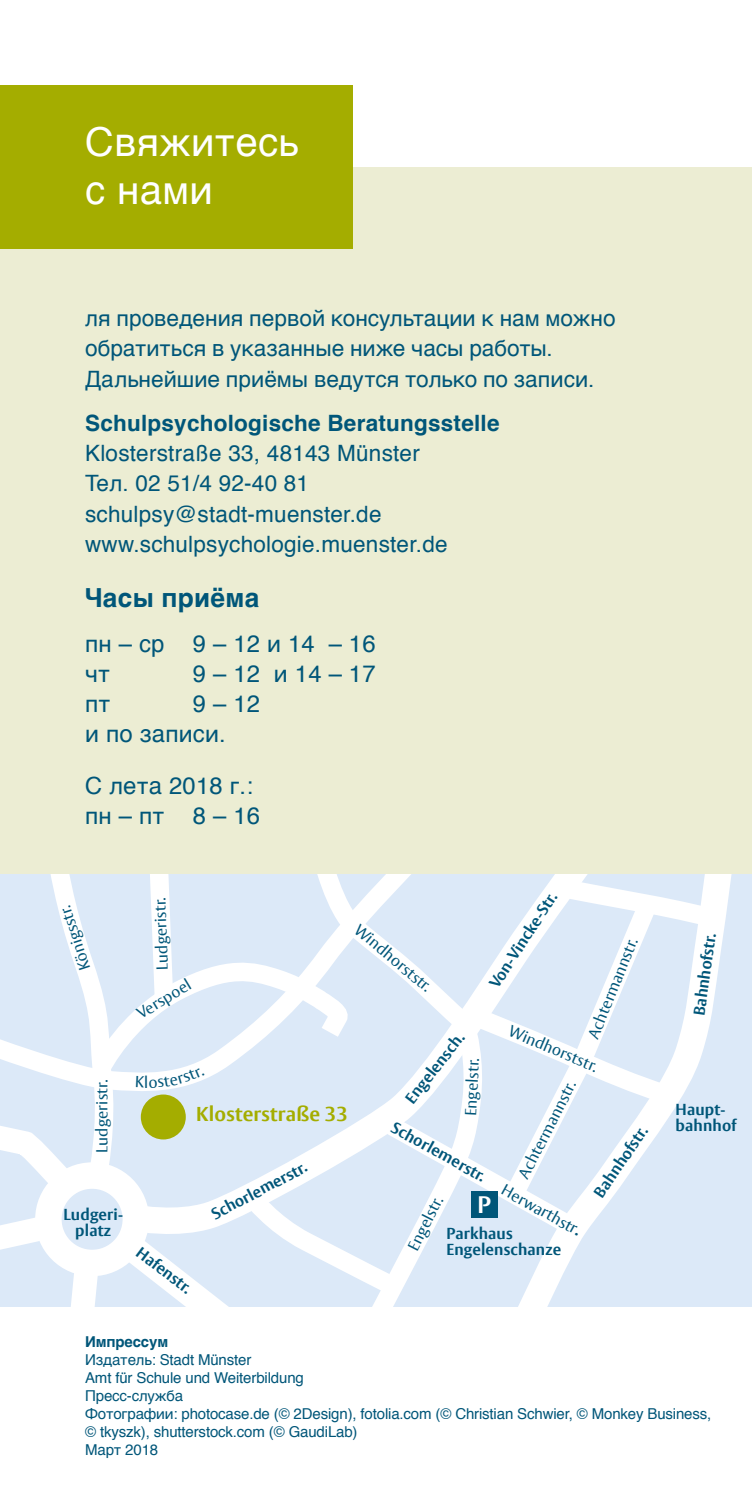
<style>
.page{position:relative;width:752px;height:1489px;background:#fff}
.page>*{position:absolute;margin:0;border:0;box-sizing:border-box;transform-origin:0 0}
.t1{font:40px/48px "Helvetica";letter-spacing:.01em;color:#fff}
.t2{font:700 26.25px "Helvetica";letter-spacing:.01em;color:#005679}
.t3{font:23.75px/30.2px "Helvetica";letter-spacing:.01em;color:#005679}
.t4{font:700 23.75px "Vesta Pro";color:#fff}
.t5{font:22.5px/30.2px "Helvetica";letter-spacing:.005em;color:#005679}
.t6{font:700 22.5px "Helvetica";letter-spacing:.01em;color:#005679}
.t7{font:700 20px "Vesta Pro";letter-spacing:.01em;color:#a4ad00}
.t8{font:700 15.75px/15.8px "Vesta Pro";letter-spacing:.01em;color:#005679}
.t9{font:15.75px "Vesta Pro";letter-spacing:.01em;color:#005679}
.t10{font:15px/18px "Helvetica";letter-spacing:-.01em;color:#005679}
.t11{font:700 15px "Helvetica";letter-spacing:-.01em;color:#005679}
.s1{font-weight:700}
</style>
<div class="page">
<div style="left:0;top:168px;width:751px;height:1131px;background:#ecedd3"></div>
<hr style="left:0;top:480px;width:1px;height:1008px;background:#ecedd3">
<div style="left:0;top:85px;width:352px;height:163px;background:#a4ad00"></div>
<div style="left:729px;top:874px;width:17px;height:432px;background:#dce9f8"></div>
<svg style="left:0;top:874px;width:729px;height:432px;background:#e4eef8"></svg>
<h1 class="t1" style="left:85px;top:120px;width:215px">Свяжитесь с нами</h1>
<p class="t5" style="left:85px;top:304px;width:531px">ля проведения первой консультации к нам можно обратиться в указанные ниже часы работы.<br>Дальнейшие приёмы ведутся только по записи.</p>
<p class="t6" style="left:85px;top:405px;width:416px">Schulpsychologische Beratungsstelle</p>
<p class="t5" style="left:85px;top:439px;width:364px">Klosterstraße 33, 48143 Münster<br>Teл. 02 51/4 92-40 81 schulpsy@stadt-muenster.de www.schulpsychologie.muenster.de</p>
<p class="t2" style="left:85px;top:576px;width:175px">Часы приёма</p>
<p class="t3" style="left:85px;top:629px;width:292px">пн – ср 9 – 12 и 14 – 16 чт</p>
<p class="t3" style="left:193px;top:659px;width:184px">9 – 12 и 14 – 17</p>
<p class="t3" style="left:85px;top:689px;width:176px;text-indent:107px">9 – 12 и по записи.</p>
<p class="t3" style="left:85px;top:771px;width:176px">С лета 2018 г.: пн – пт 8 – 16</p>
<p class="t3" style="left:85px;top:689px;width:27px">пт</p>
<p class="t9" style="left:76px;top:972px;width:69px;rotate:-108deg">Königsstr.</p>
<p class="t9" style="left:92px;top:1152px;width:74px;rotate:-90deg">Ludgeristr.</p>
<p class="t8" style="left:63px;top:1206px;width:61px;text-align:center">Ludgeri&shy;platz</p>
<p class="t8" style="left:486px;top:981px;width:112px;rotate:-57deg">Von-Vincke-Str.</p>
<p class="t9" style="left:153px;top:970px;width:74px;rotate:-92deg">Ludgeristr.</p>
<p class="t9" style="left:133px;top:1006px;width:62px;rotate:-31deg">Verspoel</p>
<p class="t9" style="left:363px;top:920px;width:96px;rotate:40deg">Windhorststr.</p>
<p class="t9" style="left:583px;top:1034px;width:109px;rotate:-68deg">Achtermannstr.</p>
<p class="t9" style="left:513px;top:1021px;width:96px;rotate:23deg">Windhorststr.</p>
<p class="t8" style="left:402px;top:1096px;width:87px;rotate:-52deg">Engelensch.</p>
<p class="t9" style="left:461px;top:1115px;width:60px;rotate:-87deg">Engelstr.</p>
<p class="t9" style="left:144px;top:1072px;width:6px">l</p>
<p class="t9" style="left:514px;top:1173px;width:109px;rotate:-63deg">Achtermannstr.</p>
<p class="t7" style="left:196px;top:1101px;width:153px">Klosterstraße 33</p>
<p class="t8" style="left:396px;top:1119px;width:107px;rotate:29deg">Schorlemerstr.</p>
<p class="t8" style="left:590px;top:1191px;width:84px;rotate:-56deg">Bahnhofstr.</p>
<p class="t8" style="left:209px;top:1207px;width:107px;rotate:-28deg">Schorlemerstr.</p>
<p class="t9" style="left:507px;top:1180px;width:90px;rotate:29deg">Herwarthstr<span class="s1">.</span></p>
<p class="t4" style="left:477px;top:1189px;width:15px">P</p>
<p class="t9" style="left:403px;top:1244px;width:60px;rotate:-63deg">Engelstr.</p>
<p class="t8" style="left:446px;top:1225px;width:116px">Parkhaus<br>Engelenschanze</p>
<p class="t8" style="left:143px;top:1243px;width:66px;rotate:37deg">Hafenstr.</p>
<p class="t8" style="left:690px;top:1014px;width:84px;rotate:-82deg">Bahnhofstr.</p>
<p class="t8" style="left:675px;top:1101px;width:62px">Haupt&shy;bahnhof</p>
<p class="t11" style="left:85px;top:1329px;width:84px">Импрессум</p>
<p class="t10" style="left:85px;top:1351px;width:627px">Издатель: Stadt Münster<br>Amt für Schule und Weiterbildung<br>Пресс-служба<br>Фотографии: photocase.de (© 2Design), fotolia.com (© Christian Schwier, © Monkey Business, © tkyszk), shutterstock.com (© GaudiLab)<br>Mарт 2018</p>
</div>
